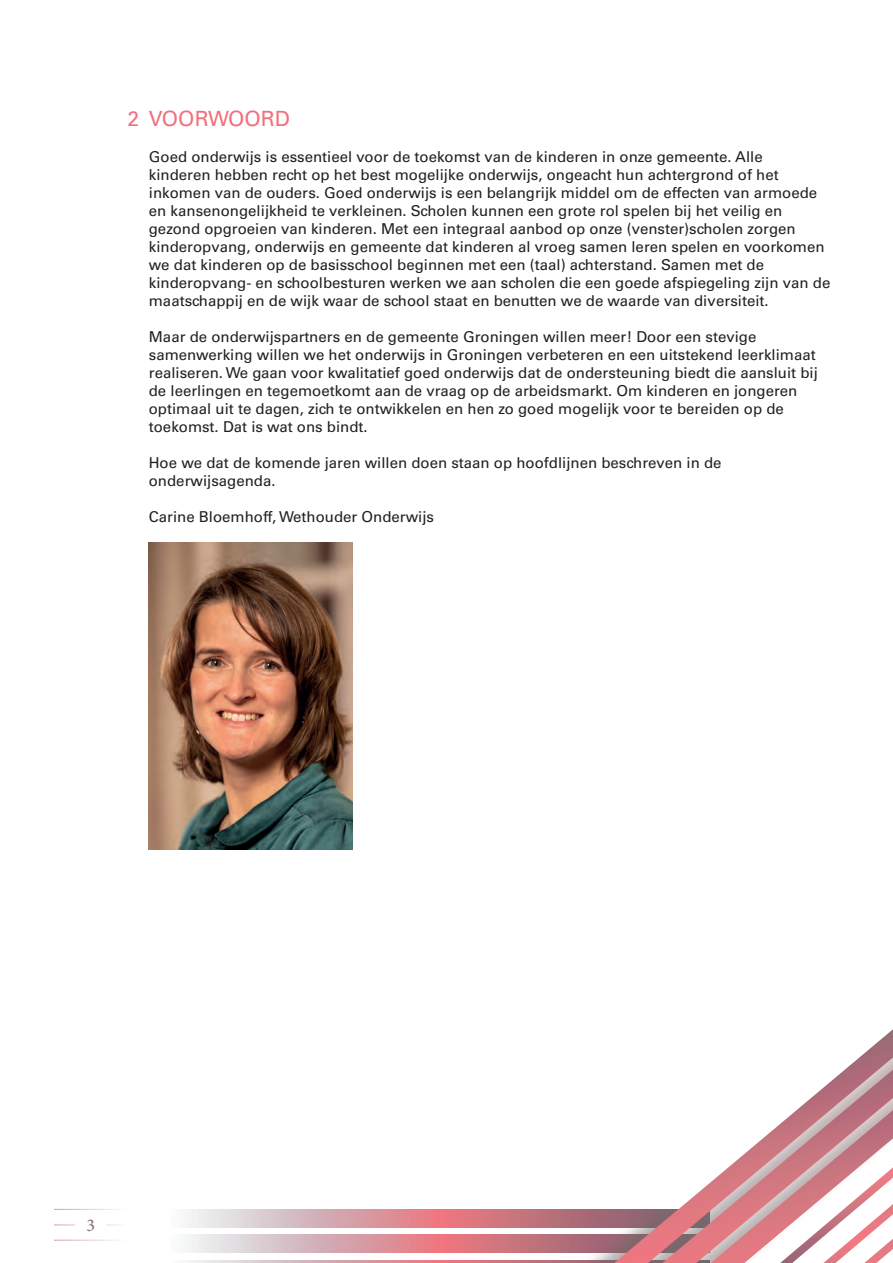
<style>
.page{position:relative;width:893px;height:1263px;background:#fff}
.page>*{position:absolute;margin:0;border:0;box-sizing:border-box;transform-origin:0 0}
.t1{font:21px "Univers";color:#f1707b}
.t2{font:18px "Minion Pro";color:#836e79}
.t3{font:15px/18px "Univers";color:#231f20}
</style>
<div class="page">
<img style="left:149px;top:543px;width:204px;height:306px">
<svg style="left:54px;top:1029px;width:839px;height:234px"></svg>
<hr style="left:54px;top:1209px;width:74px;height:1px;background:#b66f74">
<p class="t1" style="left:128px;top:106px;width:164px">2 VOORWOORD</p>
<p class="t3" style="left:149px;top:148px;width:683px">Goed onderwijs is essentieel voor de toekomst van de kinderen in onze gemeente. Alle<br>kinderen hebben recht op het best mogelijke onderwijs, ongeacht hun achtergrond of het inkomen van de ouders. Goed onderwijs is een belangrijk middel om de effecten van armoede en kansenongelijkheid te verkleinen. Scholen kunnen een grote rol spelen bij het veilig en gezond opgroeien van kinderen. Met een integraal aanbod op onze (venster)scholen zorgen kinderopvang, onderwijs en gemeente dat kinderen al vroeg samen leren spelen en voorkomen we dat kinderen op de basisschool beginnen met een (taal) achterstand. Samen met de kinderopvang- en schoolbesturen werken we aan scholen die een goede afspiegeling zijn van de maatschappij en de wijk waar de school staat en benutten we de waarde van diversiteit.</p>
<p class="t3" style="left:149px;top:328px;width:670px">Maar de onderwijspartners en de gemeente Groningen willen meer! Door een stevige samenwerking willen we het onderwijs in Groningen verbeteren en een uitstekend leerklimaat realiseren. We gaan voor kwalitatief goed onderwijs dat de ondersteuning biedt die aansluit bij de leerlingen en tegemoetkomt aan de vraag op de arbeidsmarkt. Om kinderen en jongeren optimaal uit te dagen, zich te ontwikkelen en hen zo goed mogelijk voor te bereiden op de toekomst. Dat is wat ons bindt.</p>
<p class="t3" style="left:149px;top:454px;width:574px">Hoe we dat de komende jaren willen doen staan op hoofdlijnen beschreven in de onderwijsagenda.</p>
<p class="t3" style="left:149px;top:508px;width:287px">Carine Bloemhoff, Wethouder Onderwijs</p>
<p class="t2" style="left:86px;top:1213px;width:10px">3</p>
</div>
